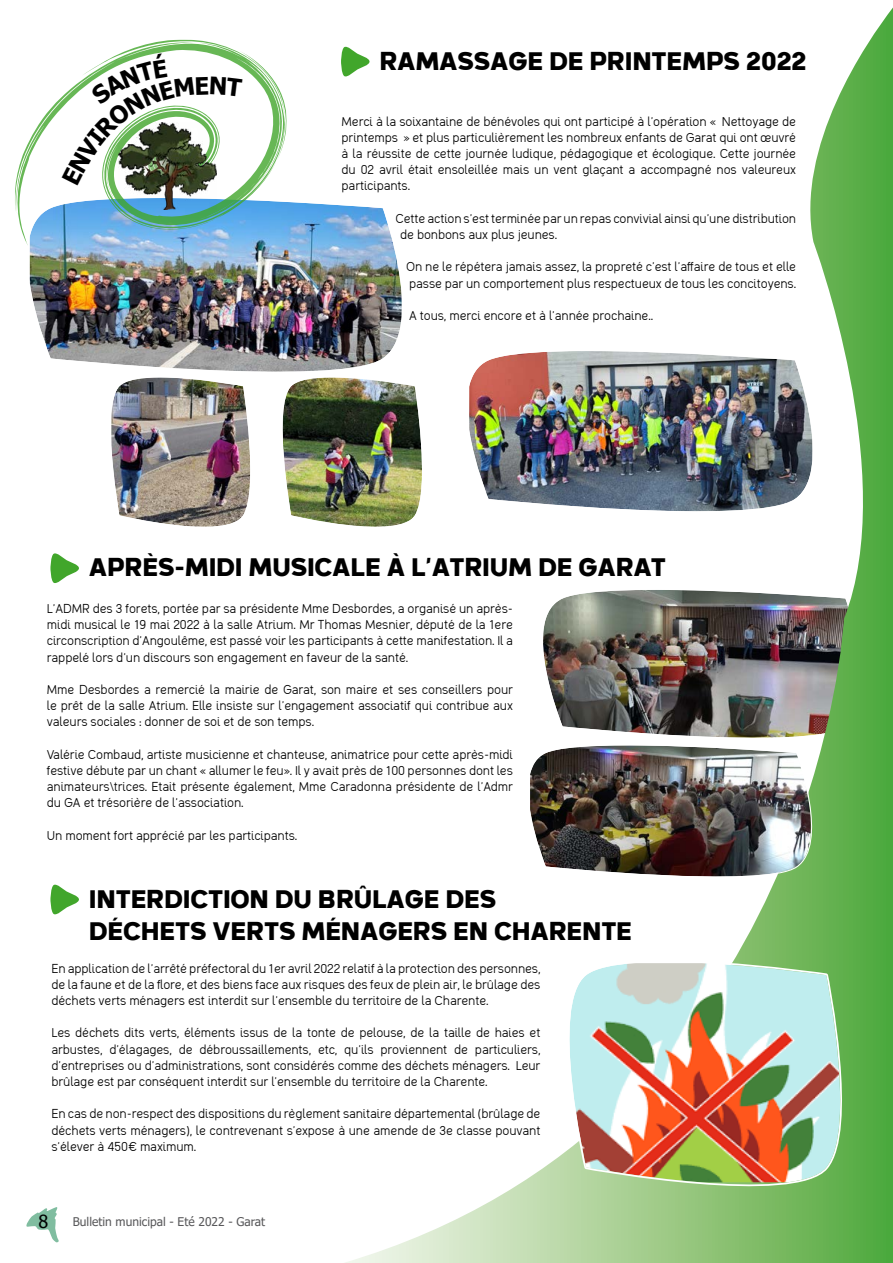
<style>
.page{position:relative;width:893px;height:1263px;background:#fff}
.page>*{position:absolute;margin:0;border:0;box-sizing:border-box;transform-origin:0 0}
.t1{font:600 27px/32.4px "Caracas";letter-spacing:-.01em;color:#000}
.t2{font:18px "Tahoma";color:#000}
.t3{font:300 13.5px/16.2px "Caracas";letter-spacing:-.01em;color:#000;text-align:justify}
.t4{font:12px "Tahoma";color:#58585a}
</style>
<div class="page">
<img style="left:29px;top:202px;width:314px;height:170px">
<img style="left:98px;top:366px;width:163px;height:161px">
<img style="left:270px;top:366px;width:73px;height:159px">
<svg style="left:26px;top:1207px;width:33px;height:35px"></svg>
<img style="left:343px;top:7px;width:550px;height:1256px">
<svg style="left:15px;top:40px;width:271px;height:206px"></svg>
<svg style="left:341px;top:47px;width:30px;height:31px"></svg>
<svg style="left:50px;top:553px;width:29px;height:30px"></svg>
<svg style="left:50px;top:885px;width:29px;height:30px"></svg>
<img style="left:505px;top:735px;width:326px;height:154px">
<svg style="left:546px;top:945px;width:314px;height:261px"></svg>
<svg style="left:62px;top:50px;width:225px;height:184px"></svg>
<h1 class="t1" style="left:380px;top:45px;width:428px">RAMASSAGE DE PRINTEMPS 2022</h1>
<p class="t3" style="left:342px;top:113px;width:456px">Merci à la soixantaine de bénévoles qui ont participé à l’opération « Nettoyage de printemps » et plus particulièrement les nombreux enfants de Garat qui ont œuvré à la réussite de cette journée ludique, pédagogique et écologique. Cette journée du 02 avril était ensoleillée mais un vent glaçant a accompagné nos valeureux participants.</p>
<p class="t3" style="left:400px;top:210px;width:398px;text-indent:-4px">Cette action s’est terminée par un repas convivial ainsi qu’une distribution de bonbons aux plus jeunes.</p>
<p class="t3" style="left:406px;top:259px;width:392px">On ne le répétera jamais assez, la propreté c’est l’affaire de tous et elle passe par un comportement plus respectueux de tous les concitoyens.</p>
<p class="t3" style="left:409px;top:307px;width:246px">A tous, merci encore et à l’année prochaine..</p>
<h1 class="t1" style="left:89px;top:552px;width:579px">APRÈS-MIDI MUSICALE À L’ATRIUM DE GARAT</h1>
<p class="t3" style="left:47px;top:600px;width:468px">L’ADMR des 3 forets, portée par sa présidente Mme Desbordes, a organisé un après&shy;midi musical le 19 mai 2022 à la salle Atrium. Mr Thomas Mesnier, député de la 1ere circonscription d’Angoulême, est passé voir les participants à cette manifestation. Il a rappelé lors d’un discours son engagement en faveur de la santé.</p>
<p class="t3" style="left:47px;top:681px;width:468px">Mme Desbordes a remercié la mairie de Garat, son maire et ses conseillers pour le prêt de la salle Atrium. Elle insiste sur l’engagement associatif qui contribue aux valeurs sociales : donner de soi et de son temps.</p>
<p class="t3" style="left:47px;top:746px;width:468px">Valérie Combaud, artiste musicienne et chanteuse, animatrice pour cette après-midi festive débute par un chant « allumer le feu». Il y avait près de 100 personnes dont les animateurs\trices. Etait présente également, Mme Caradonna présidente de l’Admr du GA et trésorière de l’association.</p>
<p class="t3" style="left:47px;top:827px;width:252px">Un moment fort apprécié par les participants.</p>
<h1 class="t1" style="left:89px;top:883px;width:545px">INTERDICTION DU BRÛLAGE DES<br>DÉCHETS VERTS MÉNAGERS EN CHARENTE</h1>
<p class="t3" style="left:51px;top:960px;width:491px">En application de l’arrêté préfectoral du 1er avril 2022 relatif à la protection des personnes, de la faune et de la flore, et des biens face aux risques des feux de plein air, le brûlage des déchets verts ménagers est interdit sur l’ensemble du territoire de la Charente.</p>
<p class="t3" style="left:51px;top:1024px;width:491px">Les déchets dits verts, éléments issus de la tonte de pelouse, de la taille de haies et arbustes, d’élagages, de débroussaillements, etc, qu’ils proviennent de particuliers, d’entreprises ou d’administrations, sont considérés comme des déchets ménagers. Leur brûlage est par conséquent interdit sur l’ensemble du territoire de la Charente.</p>
<p class="t3" style="left:51px;top:1105px;width:491px">En cas de non-respect des dispositions du règlement sanitaire départemental (brûlage de déchets verts ménagers), le contrevenant s’expose à une amende de 3e classe pouvant s’élever à 450€ maximum.</p>
<h2 class="t2" style="left:39px;top:1209px;width:11px">8</h2>
<p class="t4" style="left:73px;top:1213px;width:194px">Bulletin municipal - Eté 2022 - Garat</p>
</div>
